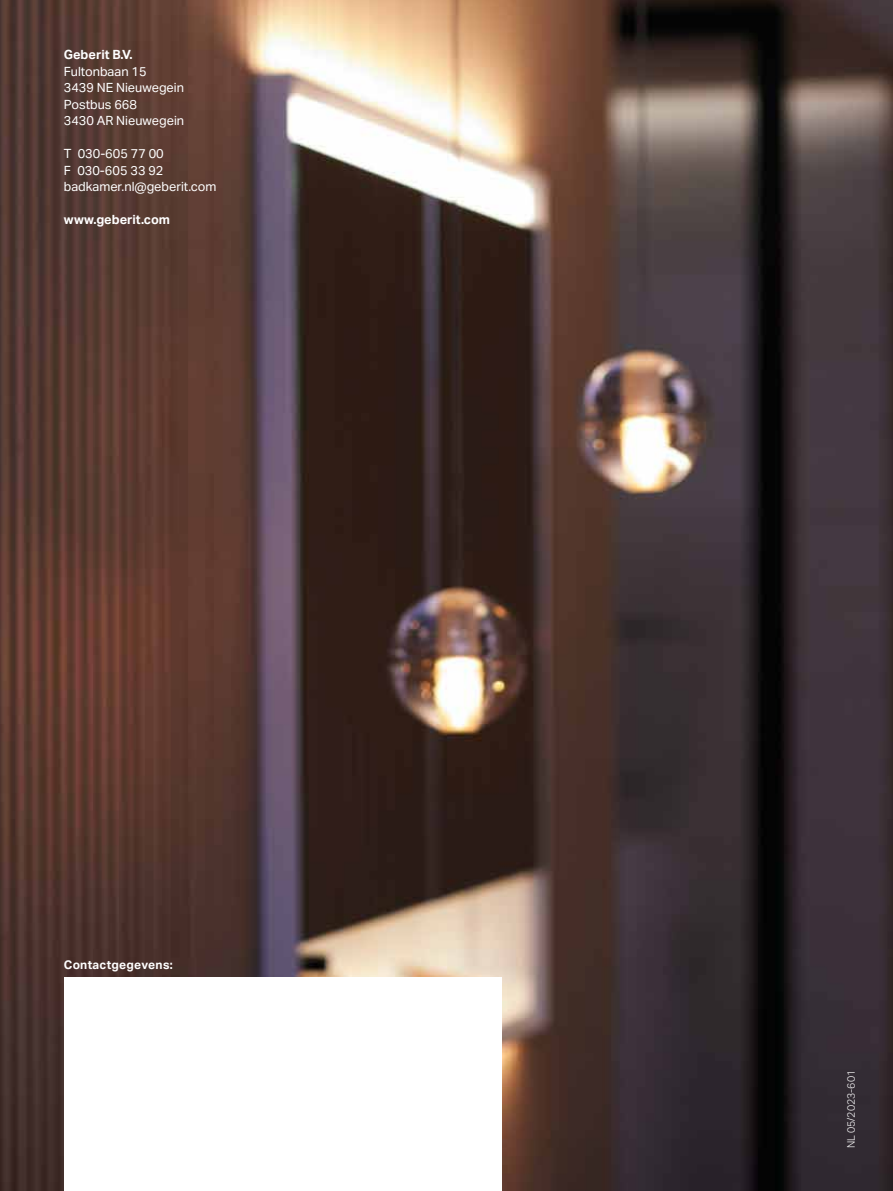
<style>
.page{position:relative;width:893px;height:1191px;background:#fff}
.page>*{position:absolute;margin:0;border:0;box-sizing:border-box;transform-origin:0 0}
.t1{font:12.75px/16.5px "Aktiv Grotesk Geberit";color:#fff}
.t2{font:700 12.75px "Aktiv Grotesk Geberit";color:#fff}
.t3{font:700 12px "Aktiv Grotesk Geberit";letter-spacing:.02em;color:#fff}
.t4{font:300 10.5px "Aktiv Grotesk Geberit";color:#fff}
</style>
<div class="page">
<img style="left:0;top:0;width:893px;height:1191px">
<div style="left:64px;top:977px;width:437px;height:214px;background:#fff"></div>
<p class="t2" style="left:64px;top:47px;width:70px">Geberit B.V.</p>
<p class="t1" style="left:64px;top:63px;width:122px">Fultonbaan 15<br>3439 NE Nieuwegein<br>Postbus 668<br>3430 AR Nieuwegein</p>
<p class="t1" style="left:64px;top:145px;width:154px">T 030-605 77 00<br>F 030-605 33 92 badkamer.nl@geberit.com</p>
<p class="t2" style="left:64px;top:212px;width:108px">www.geberit.com</p>
<p class="t3" style="left:64px;top:957px;width:110px">Contactgegevens:</p>
<p class="t4" style="left:845px;top:1148px;width:80px;rotate:-90deg">NL 05/2023-601</p>
</div>
